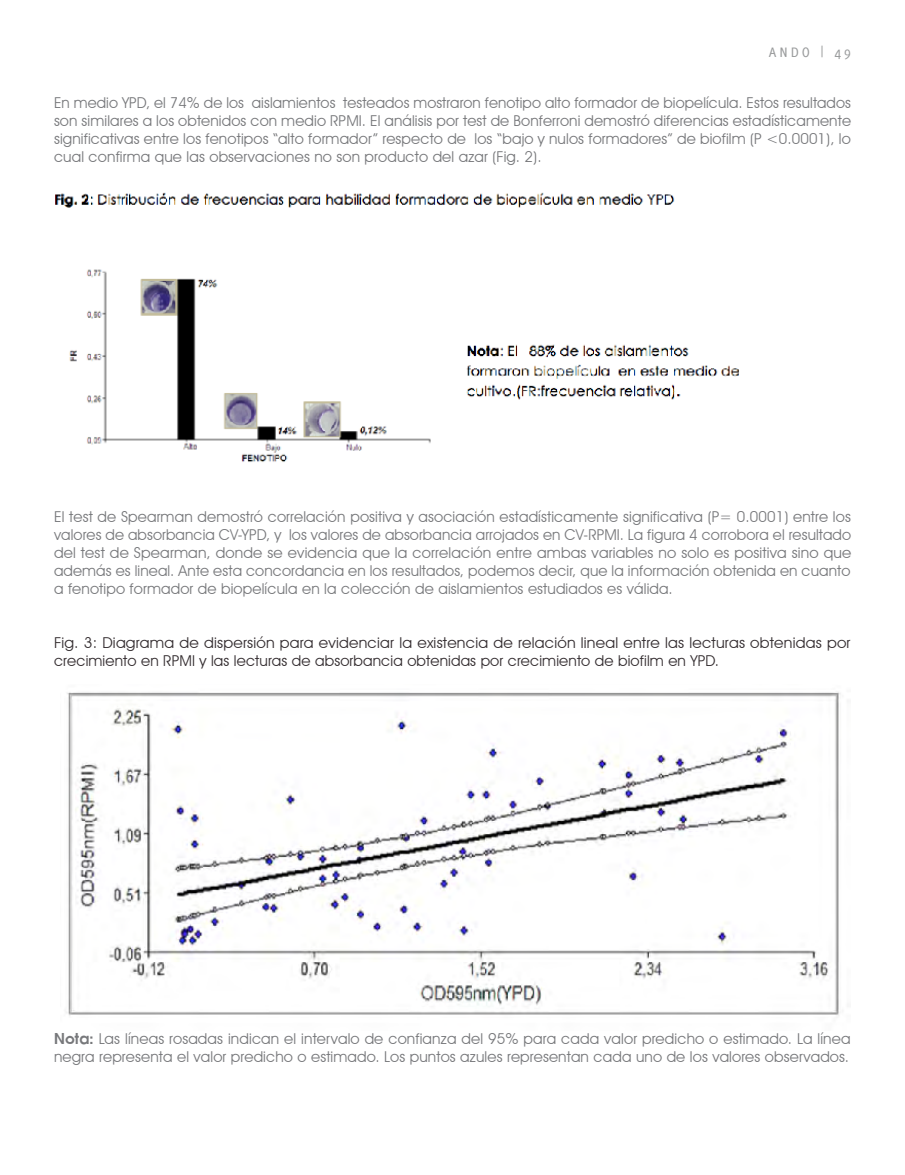
<style>
.page{position:relative;width:905px;height:1175px;background:#fff}
.page>*{position:absolute;margin:0;border:0;box-sizing:border-box;transform-origin:0 0}
.t1{font:15px/18px "Avant Garde IT Cby BT";letter-spacing:.01em;color:#77787b;text-align:justify}
.t2{font:15px/18px "Avant Garde IT Cby BT";letter-spacing:.015em;color:#342d30}
.t3{font:15px "Delicious";letter-spacing:.2em;color:#999b9c}
.s1{font-family:"Avant Garde";font-weight:700}
</style>
<div class="page">
<img style="left:55px;top:192px;width:685px;height:270px">
<img style="left:66px;top:692px;width:775px;height:324px">
<p class="t3" style="left:768px;top:44px;width:84px">ANDO | 49</p>
<p class="t1" style="left:54px;top:94px;width:798px">En medio YPD, el 74% de los aislamientos testeados mostraron fenotipo alto formador de biopelícula. Estos resultados son similares a los obtenidos con medio RPMI. El análisis por test de Bonferroni demostró diferencias estadísticamente significativas entre los fenotipos “alto formador” respecto de los “bajo y nulos formadores” de biofilm (P &lt;0.0001), lo cual confirma que las observaciones no son producto del azar (Fig. 2).</p>
<p class="t1" style="left:54px;top:508px;width:798px">El test de Spearman demostró correlación positiva y asociación estadísticamente significativa (P= 0.0001) entre los valores de absorbancia CV-YPD, y los valores de absorbancia arrojados en CV-RPMI. La figura 4 corrobora el resultado del test de Spearman, donde se evidencia que la correlación entre ambas variables no solo es positiva sino que además es lineal. Ante esta concordancia en los resultados, podemos decir, que la información obtenida en cuanto a fenotipo formador de biopelícula en la colección de aislamientos estudiados es válida.</p>
<p class="t2" style="left:54px;top:634px;width:798px">Fig. 3: Diagrama de dispersión para evidenciar la existencia de relación lineal entre las lecturas obtenidas por crecimiento en RPMI y las lecturas de absorbancia obtenidas por crecimiento de biofilm en YPD.</p>
<p class="t1" style="left:54px;top:1030px;width:798px"><span class="s1">Nota:</span> Las líneas rosadas indican el intervalo de confianza del 95% para cada valor predicho o estimado. La línea negra representa el valor predicho o estimado. Los puntos azules representan cada uno de los valores observados.</p>
</div>
